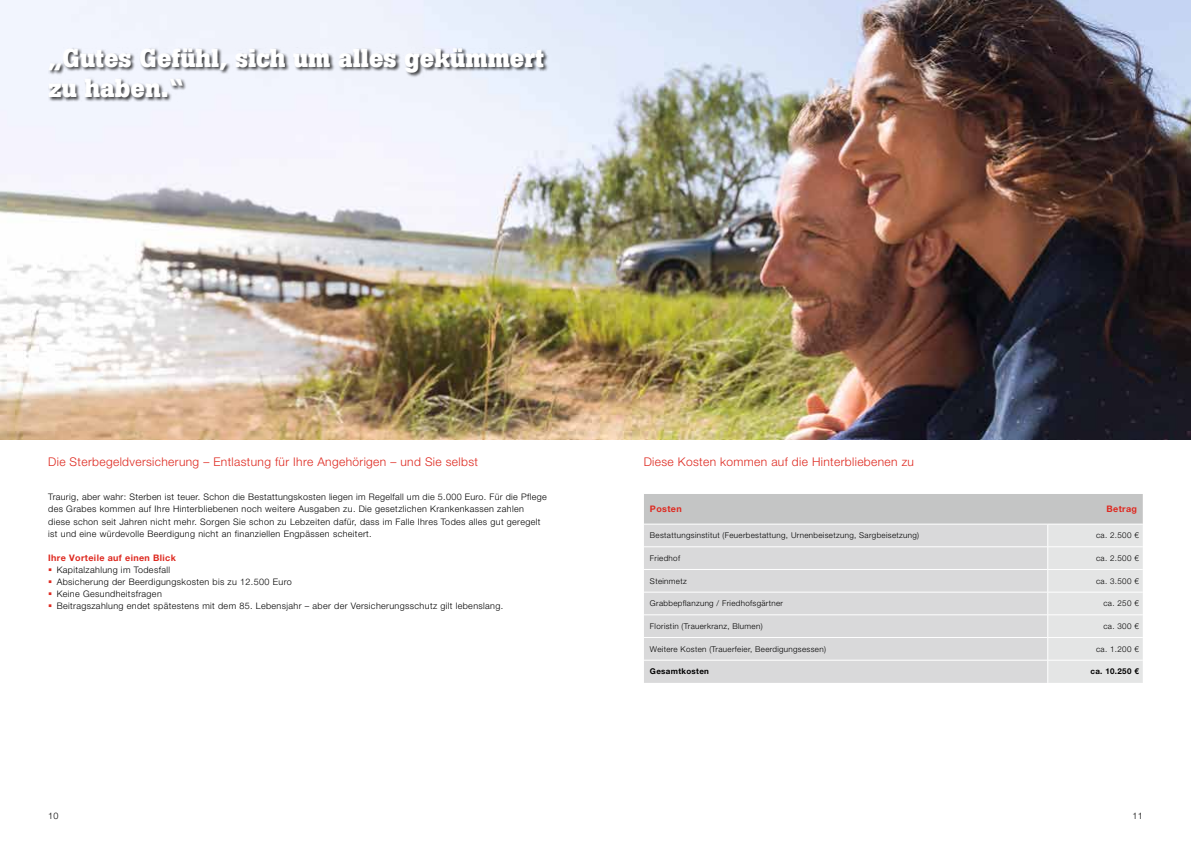
<style>
.page{position:relative;width:1191px;height:842px;background:#fff}
.page>*{position:absolute;margin:0;border:0;box-sizing:border-box;transform-origin:0 0}
.t1{font:700 26px/30px "Boton";color:#fff}
.t2{font:300 12px "Helvetica Neue LT Pro";letter-spacing:.03em;color:#de2920}
.t3{font:300 9px/12.1px "Helvetica Neue LT Pro";letter-spacing:.04em;color:#000}
.t4{font:700 9px "Helvetica Neue LT Pro";letter-spacing:.04em;color:#de2920}
.t5{font:300 8px "Helvetica Neue LT Pro";letter-spacing:.04em;color:#000}
.t6{font:700 8px "Helvetica Neue LT Pro";letter-spacing:.04em;color:#000}
</style>
<div class="page">
<img style="left:0;top:0;width:1191px;height:440px">
<div style="left:48px;top:47px;width:500px;height:55px;background:#000;opacity:.75"></div>
<svg style="left:644px;top:494px;width:498px;height:189px;background:#d8d9d9"></svg>
<hr style="left:644px;top:524px;width:403px;height:1px;background:#fff">
<hr style="left:1047px;top:524px;width:95px;height:1px;background:#fff">
<h1 class="t1" style="left:48px;top:43px;width:497px">„Gutes Gefühl, sich um alles gekümmert zu haben.“</h1>
<h2 class="t2" style="left:48px;top:455px;width:431px">Die Sterbegeldversicherung – Entlastung für Ihre Angehörigen – und Sie selbst</h2>
<h2 class="t2" style="left:643px;top:455px;width:272px">Diese Kosten kommen auf die Hinterbliebenen zu</h2>
<p class="t3" style="left:48px;top:491px;width:500px">Traurig, aber wahr: Sterben ist teuer. Schon die Bestattungskosten liegen im Regelfall um die 5.000 Euro. Für die Pflege des Grabes kommen auf Ihre Hinterbliebenen noch weitere Ausgaben zu. Die gesetzlichen Krankenkassen zahlen diese schon seit Jahren nicht mehr. Sorgen Sie schon zu Lebzeiten dafür, dass im Falle Ihres Todes alles gut geregelt ist und eine würdevolle Beerdigung nicht an finanziellen Engpässen scheitert.</p>
<p class="t4" style="left:48px;top:552px;width:129px">Ihre Vorteile auf einen Blick</p>
<p class="t3" style="left:57px;top:563px;width:448px">Kapitalzahlung im Todesfall<br>Absicherung der Beerdigungskosten bis zu 12.500 Euro<br>Keine Gesundheitsfragen<br>Beitragszahlung endet spätestens mit dem 85. Lebensjahr – aber der Versicherungsschutz gilt lebenslang.</p>
<p class="t4" style="left:650px;top:503px;width:33px">Posten</p>
<p class="t4" style="left:1106px;top:503px;width:32px">Betrag</p>
<p class="t5" style="left:650px;top:531px;width:271px">Bestattungsinstitut (Feuerbestattung, Urnenbeisetzung, Sargbeisetzung)</p>
<p class="t5" style="left:1096px;top:531px;width:44px">ca. 2.500 €</p>
<p class="t5" style="left:650px;top:553px;width:32px">Friedhof</p>
<p class="t5" style="left:1096px;top:553px;width:44px">ca. 2.500 €</p>
<p class="t5" style="left:650px;top:576px;width:38px">Steinmetz</p>
<p class="t5" style="left:1096px;top:576px;width:44px">ca. 3.500 €</p>
<p class="t5" style="left:650px;top:599px;width:135px">Grabbepflanzung / Friedhofsgärtner</p>
<p class="t5" style="left:1103px;top:599px;width:37px">ca. 250 €</p>
<p class="t5" style="left:650px;top:621px;width:114px">Floristin (Trauerkranz, Blumen)</p>
<p class="t5" style="left:1103px;top:621px;width:37px">ca. 300 €</p>
<p class="t5" style="left:650px;top:644px;width:177px">Weitere Kosten (Trauerfeier, Beerdigungsessen)</p>
<p class="t5" style="left:1096px;top:644px;width:44px">ca. 1.200 €</p>
<p class="t6" style="left:650px;top:667px;width:61px">Gesamtkosten</p>
<p class="t6" style="left:1090px;top:667px;width:50px">ca. 10.250 €</p>
<p class="t3" style="left:48px;top:810px;width:12px">10</p>
<p class="t3" style="left:1132px;top:810px;width:12px">11</p>
</div>
